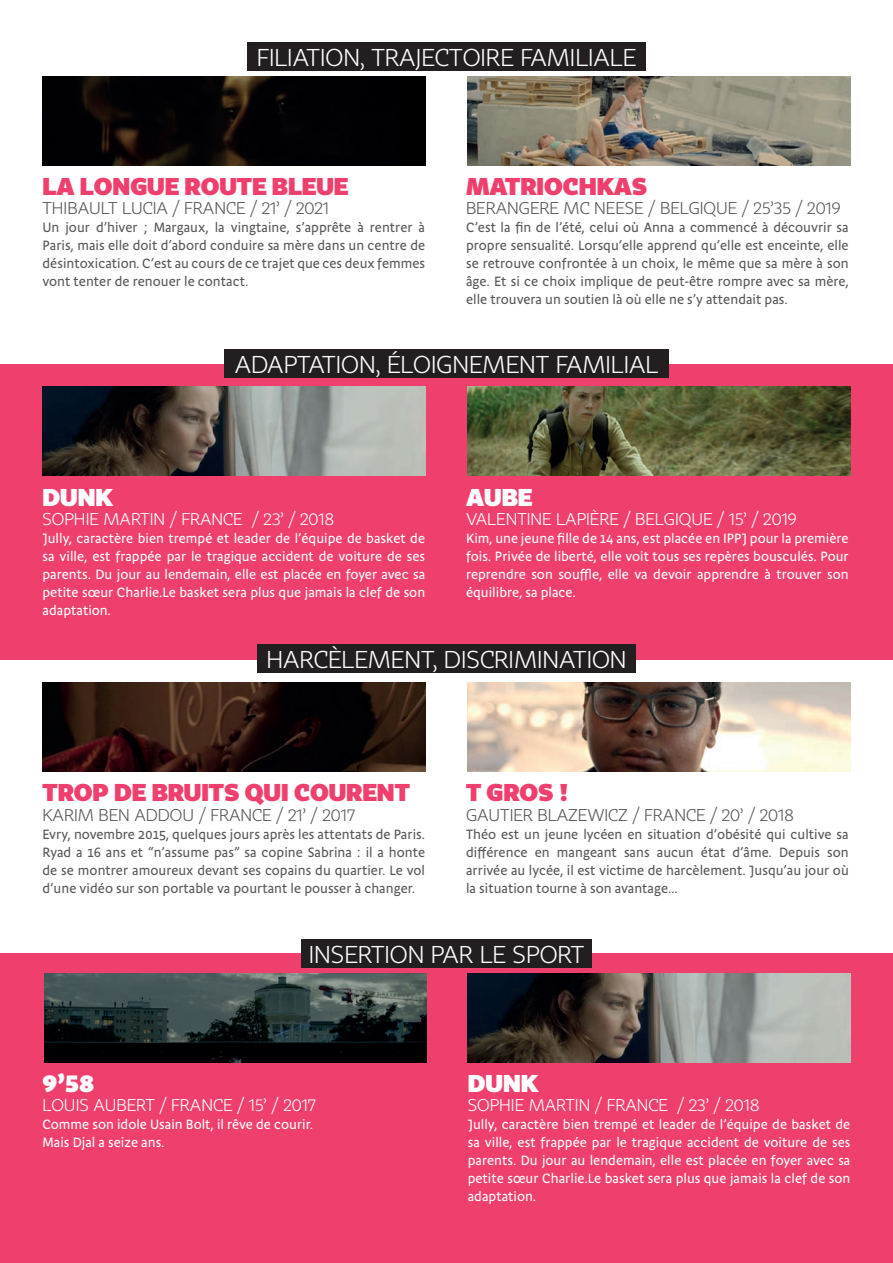
<style>
.page{position:relative;width:893px;height:1263px;background:#fff}
.page>*{position:absolute;margin:0;border:0;box-sizing:border-box;transform-origin:0 0}
.t1{font:300 24px "Tabac Sans";color:#fff}
.t2{font:900 24px "Tabac Sans";color:#ef406d}
.t3{font:900 24px "Tabac Sans";color:#fff}
.t4{font:300 16.8px "Tabac Sans";color:#57585a}
.t5{font:300 16.8px "Tabac Sans";color:#fff}
.t6{font:500 13.5px/18px "Pastoral";color:#57585a;text-align:justify}
.t7{font:500 13.5px/18px "Pastoral";color:#fff;text-align:justify}
</style>
<div class="page">
<div style="left:0;top:364px;width:893px;height:295px;background:#ef406d"></div>
<div style="left:0;top:954px;width:893px;height:309px;background:#ef406d"></div>
<div style="left:224px;top:349px;width:445px;height:29px;background:#231f20"></div>
<div style="left:301px;top:939px;width:291px;height:29px;background:#231f20"></div>
<div style="left:247px;top:43px;width:399px;height:28px;background:#231f20"></div>
<div style="left:257px;top:644px;width:379px;height:29px;background:#231f20"></div>
<img style="left:43px;top:387px;width:382px;height:88px">
<img style="left:468px;top:973px;width:382px;height:89px">
<img style="left:43px;top:76px;width:382px;height:89px">
<img style="left:43px;top:683px;width:382px;height:88px">
<img style="left:468px;top:387px;width:382px;height:88px">
<img style="left:44px;top:973px;width:383px;height:89px">
<img style="left:468px;top:76px;width:382px;height:89px">
<img style="left:468px;top:683px;width:382px;height:88px">
<h1 class="t1" style="left:257px;top:43px;width:381px">FILIATION, TRAJECTOIRE FAMILIALE</h1>
<h1 class="t2" style="left:43px;top:171px;width:307px">LA LONGUE ROUTE BLEUE</h1>
<p class="t4" style="left:43px;top:198px;width:288px">THIBAULT LUCIA / FRANCE / 21’ / 2021</p>
<p class="t6" style="left:43px;top:219px;width:384px">Un jour d’hiver ; Margaux, la vingtaine, s’apprête à rentrer à Paris, mais elle doit d’abord conduire sa mère dans un centre de désintoxication. C’est au cours de ce trajet que ces deux femmes vont tenter de renouer le contact.</p>
<h1 class="t2" style="left:466px;top:171px;width:183px">MATRIOCHKAS</h1>
<p class="t4" style="left:466px;top:198px;width:376px">BERANGERE MC NEESE / BELGIQUE / 25’35 / 2019</p>
<p class="t6" style="left:466px;top:219px;width:384px">C’est la fin de l’été, celui où Anna a commencé à découvrir sa propre sensualité. Lorsqu’elle apprend qu’elle est enceinte, elle se retrouve confrontée à un choix, le même que sa mère à son âge. Et si ce choix implique de peut-être rompre avec sa mère, elle trouvera un soutien là où elle ne s’y attendait pas.</p>
<h1 class="t1" style="left:235px;top:350px;width:425px">ADAPTATION, ÉLOIGNEMENT FAMILIAL</h1>
<h1 class="t3" style="left:43px;top:482px;width:72px">DUNK</h1>
<p class="t5" style="left:43px;top:509px;width:293px">SOPHIE MARTIN / FRANCE / 23’ / 2018</p>
<p class="t7" style="left:43px;top:529px;width:384px">Jully, caractère bien trempé et leader de l’équipe de basket de sa ville, est frappée par le tragique accident de voiture de ses parents. Du jour au lendemain, elle est placée en foyer avec sa petite sœur Charlie.Le basket sera plus que jamais la clef de son adaptation.</p>
<h1 class="t3" style="left:466px;top:482px;width:68px">AUBE</h1>
<p class="t5" style="left:466px;top:509px;width:332px">VALENTINE LAPIÈRE / BELGIQUE / 15’ / 2019</p>
<p class="t7" style="left:466px;top:529px;width:384px">Kim, une jeune fille de 14 ans, est placée en IPPJ pour la première fois. Privée de liberté, elle voit tous ses repères bousculés. Pour reprendre son souffle, elle va devoir apprendre à trouver son équilibre, sa place.</p>
<h1 class="t1" style="left:266px;top:645px;width:362px">HARCÈLEMENT, DISCRIMINATION</h1>
<h1 class="t2" style="left:43px;top:777px;width:369px">TROP DE BRUITS QUI COURENT</h1>
<p class="t4" style="left:43px;top:804px;width:314px">KARIM BEN ADDOU / FRANCE / 21’ / 2017</p>
<p class="t6" style="left:43px;top:825px;width:384px">Evry, novembre 2015, quelques jours après les attentats de Paris.<br>Ryad a 16 ans et “n’assume pas” sa copine Sabrina : il a honte de se montrer amoureux devant ses copains du quartier. Le vol d’une vidéo sur son portable va pourtant le pousser à changer.</p>
<h1 class="t2" style="left:466px;top:777px;width:104px">T GROS !</h1>
<p class="t4" style="left:466px;top:804px;width:329px">GAUTIER BLAZEWICZ / FRANCE / 20’ / 2018</p>
<p class="t6" style="left:466px;top:825px;width:384px">Théo est un jeune lycéen en situation d’obésité qui cultive sa différence en mangeant sans aucun état d’âme. Depuis son arrivée au lycée, il est victime de harcèlement. Jusqu’au jour où la situation tourne à son avantage…</p>
<h1 class="t1" style="left:309px;top:940px;width:277px">INSERTION PAR LE SPORT</h1>
<h1 class="t3" style="left:43px;top:1068px;width:53px">9’58</h1>
<p class="t5" style="left:43px;top:1095px;width:275px">LOUIS AUBERT / FRANCE / 15’ / 2017</p>
<p class="t7" style="left:43px;top:1116px;width:272px">Comme son idole Usain Bolt, il rêve de courir.<br>Mais Djal a seize ans.</p>
<h1 class="t3" style="left:468px;top:1068px;width:72px">DUNK</h1>
<p class="t5" style="left:468px;top:1095px;width:293px">SOPHIE MARTIN / FRANCE / 23’ / 2018</p>
<p class="t7" style="left:468px;top:1116px;width:384px">Jully, caractère bien trempé et leader de l’équipe de basket de sa ville, est frappée par le tragique accident de voiture de ses parents. Du jour au lendemain, elle est placée en foyer avec sa petite sœur Charlie.Le basket sera plus que jamais la clef de son adaptation.</p>
</div>
